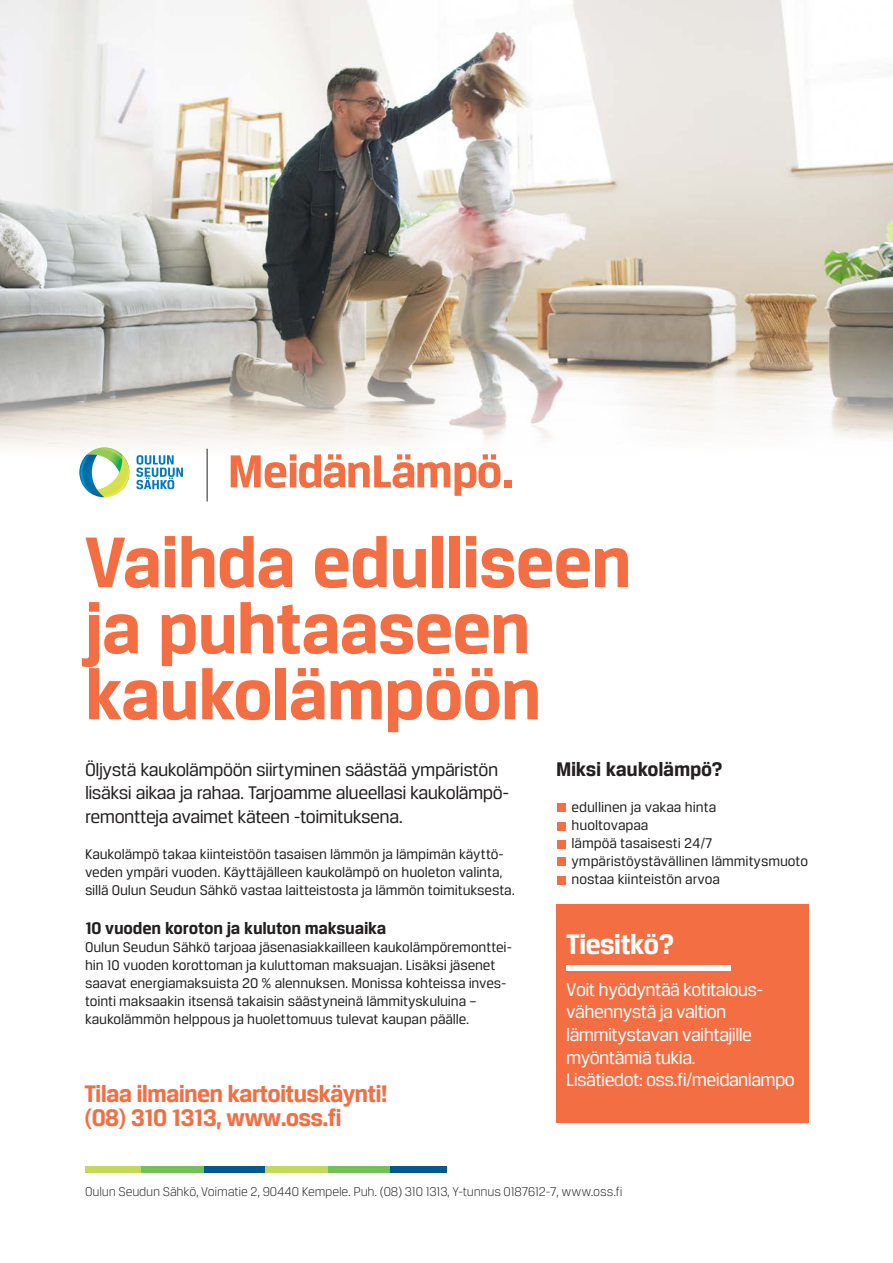
<style>
.page{position:relative;width:893px;height:1263px;background:#fff}
.page>*{position:absolute;margin:0;border:0;box-sizing:border-box;transform-origin:0 0}
.t1{font:700 76.2px/66px "Breuer Text";letter-spacing:-.025em;color:#f36f43}
.t2{font:700 30px "Breuer Text";letter-spacing:-.03em;color:#fff}
.t3{font:700 25.5px/24px "Breuer Text";letter-spacing:-.03em;color:#f36f43}
.t4{font:700 21px "Breuer Text";letter-spacing:-.015em;color:#231f20}
.t5{font:19.5px/23.4px "Breuer Text";letter-spacing:-.025em;color:#231f20}
.t6{font:19.5px/22.5px "Breuer Text";letter-spacing:-.03em;color:#fff}
.t7{font:700 18px "Breuer Text";letter-spacing:-.01em;color:#231f20}
.t8{font:15px/18px "Breuer Text";letter-spacing:-.005em;color:#231f20}
.t9{font:300 13.5px "Breuer Text";letter-spacing:-.01em;color:#231f20}
</style>
<div class="page">
<img style="left:0;top:0;width:893px;height:296px">
<svg style="left:0;top:296px;width:893px;height:205px"></svg>
<div style="left:203px;top:1166px;width:62px;height:7px;background:#005a8e"></div>
<div style="left:141px;top:1166px;width:62px;height:7px;background:#73c056"></div>
<div style="left:85px;top:1166px;width:56px;height:7px;background:#c2d959"></div>
<div style="left:390px;top:1166px;width:57px;height:7px;background:#005a8e"></div>
<div style="left:328px;top:1166px;width:62px;height:7px;background:#73c056"></div>
<div style="left:265px;top:1166px;width:63px;height:7px;background:#c2d959"></div>
<svg style="left:102px;top:447px;width:81px;height:53px"></svg>
<img style="left:74px;top:444px;width:28px;height:57px">
<img style="left:88px;top:443px;width:44px;height:26px">
<hr style="left:207px;top:449px;width:1px;height:52px;background:#231f20">
<svg style="left:231px;top:454px;width:269px;height:42px"></svg>
<div style="left:505px;top:480px;width:7px;height:7px;background:#f36f43"></div>
<div style="left:558px;top:803px;width:8px;height:9px;background:#f36f43"></div>
<div style="left:558px;top:822px;width:8px;height:9px;background:#f36f43"></div>
<div style="left:558px;top:840px;width:8px;height:9px;background:#f36f43"></div>
<div style="left:558px;top:857px;width:8px;height:9px;background:#f36f43"></div>
<div style="left:558px;top:876px;width:8px;height:8px;background:#f36f43"></div>
<div style="left:556px;top:904px;width:252px;height:218px;background:#f36f43"></div>
<div style="left:566px;top:965px;width:164px;height:6px;background:#fff"></div>
<h1 class="t1" style="left:85px;top:528px;width:548px">Vaihda edulliseen ja puhtaaseen kaukolämpöön</h1>
<h3 class="t5" style="left:85px;top:758px;width:426px">Öljystä kaukolämpöön siirtyminen säästää ympäristön lisäksi aikaa ja rahaa. Tarjoamme alueellasi kaukolämpö&shy;remontteja avaimet käteen -toimituksena.</h3>
<p class="t8" style="left:85px;top:845px;width:431px">Kaukolämpö takaa kiinteistöön tasaisen lämmön ja lämpimän käyttö&shy;veden ympäri vuoden. Käyttäjälleen kaukolämpö on huoleton valinta, sillä Oulun Seudun Sähkö vastaa laitteistosta ja lämmön toimituksesta.</p>
<p class="t7" style="left:85px;top:918px;width:303px">10 vuoden koroton ja kuluton maksuaika</p>
<p class="t8" style="left:85px;top:938px;width:428px">Oulun Seudun Sähkö tarjoaa jäsenasiakkailleen kaukolämpöremonttei&shy;hin 10 vuoden korottoman ja kuluttoman maksuajan. Lisäksi jäsenet saavat energiamaksuista 20 % alennuksen. Monissa kohteissa inves&shy;tointi maksaakin itsensä takaisin säästyneinä lämmityskuluina – kaukolämmön helppous ja huolettomuus tulevat kaupan päälle.</p>
<h3 class="t3" style="left:84px;top:1081px;width:305px">Tilaa ilmainen kartoituskäynti! (08) 310 1313, www.oss.fi</h3>
<h3 class="t4" style="left:556px;top:758px;width:168px">Miksi kaukolämpö?</h3>
<p class="t8" style="left:572px;top:798px;width:238px">edullinen ja vakaa hinta<br>huoltovapaa<br>lämpöä tasaisesti 24/7 ympäristöystävällinen lämmitysmuoto nostaa kiinteistön arvoa</p>
<h2 class="t2" style="left:566px;top:927px;width:110px">Tiesitkö?</h2>
<h3 class="t6" style="left:566px;top:978px;width:230px">Voit hyödyntää kotitalous&shy;vähennystä ja valtion lämmitystavan vaihtajille myöntämiä tukia.<br>Lisätiedot: oss.fi/meidanlampo</h3>
<p class="t9" style="left:85px;top:1184px;width:539px">Oulun Seudun Sähkö, Voimatie 2, 90440 Kempele. Puh. (08) 310 1313, Y-tunnus 0187612-7, www.oss.fi</p>
</div>
